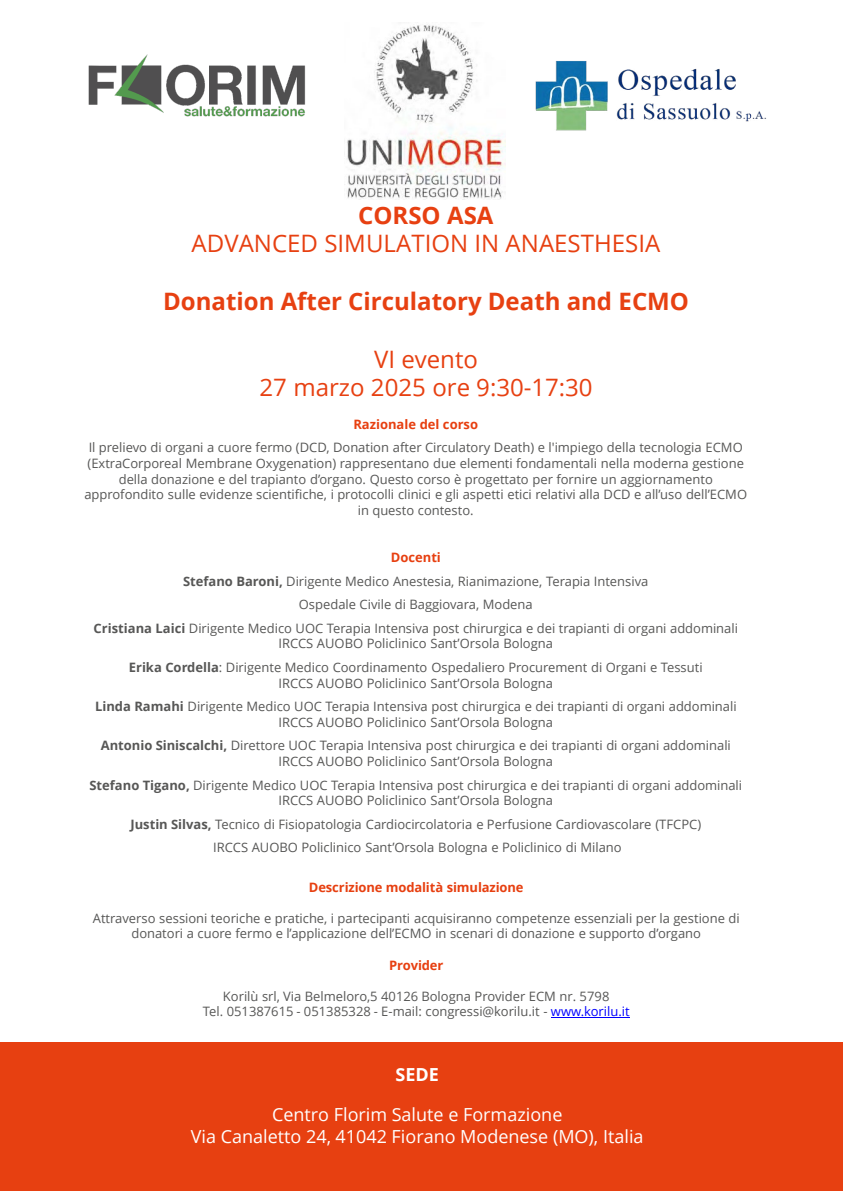
<style>
.page{position:relative;width:843px;height:1191px;background:#fff}
.page>*{position:absolute;margin:0;border:0;box-sizing:border-box;transform-origin:0 0}
.t1{font:24px/28.8px "Open Sans";color:#e74011;text-align:center}
.t2{font:700 24px "Open Sans";color:#e74011}
.t3{font:18px "Open Sans";color:#fff}
.t4{font:700 18px "Open Sans";color:#fff}
.t5{font:13px/15.6px "Open Sans";color:#575756;text-align:center}
.t6{font:700 13px "Open Sans";letter-spacing:-.01em;color:#e73f10}
.s1{font-weight:700}
.s2{color:#00f}
</style>
<div class="page">
<img style="left:535px;top:61px;width:231px;height:70px">
<div style="left:0;top:1042px;width:842px;height:149px;background:#e74011"></div>
<hr style="left:550px;top:1017px;width:79px;height:1px;background:#00f">
<img style="left:344px;top:25px;width:161px;height:175px">
<img style="left:88px;top:54px;width:218px;height:63px">
<p class="t2" style="left:358px;top:198px;width:137px">CORSO ASA</p>
<p class="t1" style="left:191px;top:229px;width:470px">ADVANCED SIMULATION IN ANAESTHESIA</p>
<p class="t2" style="left:163px;top:284px;width:527px">Donation After Circulatory Death and ECMO</p>
<p class="t1" style="left:259px;top:344px;width:334px">VI evento<br>27 marzo 2025 ore 9:30-17:30</p>
<p class="t6" style="left:353px;top:415px;width:126px">Razionale del corso</p>
<p class="t5" style="left:84px;top:440px;width:664px">Il prelievo di organi a cuore fermo (DCD, Donation after Circulatory Death) e l'impiego della tecnologia ECMO (ExtraCorporeal Membrane Oxygenation) rappresentano due elementi fondamentali nella moderna gestione della donazione e del trapianto d’organo. Questo corso è progettato per fornire un aggiornamento approfondito sulle evidenze scientifiche, i protocolli clinici e gli aspetti etici relativi alla DCD e all’uso dell’ECMO in questo contesto.</p>
<p class="t6" style="left:390px;top:548px;width:52px">Docenti</p>
<p class="t5" style="left:183px;top:573px;width:466px"><span class="s1">Stefano Baroni,</span> Dirigente Medico Anestesia, Rianimazione, Terapia Intensiva</p>
<p class="t5" style="left:298px;top:596px;width:235px">Ospedale Civile di Baggiovara, Modena</p>
<p class="t5" style="left:94px;top:620px;width:645px"><span class="s1">Cristiana Laici</span> Dirigente Medico UOC Terapia Intensiva post chirurgica e dei trapianti di organi addominali<br>IRCCS AUOBO Policlinico Sant’Orsola Bologna</p>
<p class="t5" style="left:129px;top:659px;width:575px"><span class="s1">Erika Cordella</span>: Dirigente Medico Coordinamento Ospedaliero Procurement di Organi e Tessuti<br>IRCCS AUOBO Policlinico Sant’Orsola Bologna</p>
<p class="t5" style="left:95px;top:698px;width:642px"><span class="s1">Linda Ramahi</span> Dirigente Medico UOC Terapia Intensiva post chirurgica e dei trapianti di organi addominali<br>IRCCS AUOBO Policlinico Sant’Orsola Bologna</p>
<p class="t5" style="left:101px;top:738px;width:631px"><span class="s1">Antonio Siniscalchi,</span> Direttore UOC Terapia Intensiva post chirurgica e dei trapianti di organi addominali<br>IRCCS AUOBO Policlinico Sant’Orsola Bologna</p>
<p class="t5" style="left:89px;top:777px;width:653px"><span class="s1">Stefano Tigano,</span> Dirigente Medico UOC Terapia Intensiva post chirurgica e dei trapianti di organi addominali<br>IRCCS AUOBO Policlinico Sant’Orsola Bologna</p>
<p class="t5" style="left:130px;top:816px;width:572px"><span class="s1">Justin Silvas,</span> Tecnico di Fisiopatologia Cardiocircolatoria e Perfusione Cardiovascolare (TFCPC)</p>
<p class="t5" style="left:213px;top:840px;width:410px">IRCCS AUOBO Policlinico Sant’Orsola Bologna e Policlinico di Milano</p>
<p class="t6" style="left:309px;top:878px;width:216px">Descrizione modalità simulazione</p>
<p class="t5" style="left:93px;top:910px;width:648px">Attraverso sessioni teoriche e pratiche, i partecipanti acquisiranno competenze essenziali per la gestione di donatori a cuore fermo e l’applicazione dell’ECMO in scenari di donazione e supporto d’organo</p>
<p class="t6" style="left:389px;top:956px;width:56px">Provider</p>
<p class="t5" style="left:223px;top:988px;width:388px">Korilù srl, Via Belmeloro,5 40126 Bologna Provider ECM nr. 5798</p>
<p class="t5" style="left:203px;top:1004px;width:428px">Tel. 051387615 - 051385328 - E-mail: congressi@korilu.it - <span class="s2">www.korilu.it</span></p>
<p class="t4" style="left:395px;top:1061px;width:45px">SEDE</p>
<p class="t3" style="left:272px;top:1103px;width:292px">Centro Florim Salute e Formazione</p>
<p class="t3" style="left:191px;top:1124px;width:454px">Via Canaletto 24, 41042 Fiorano Modenese (MO), Italia</p>
</div>
